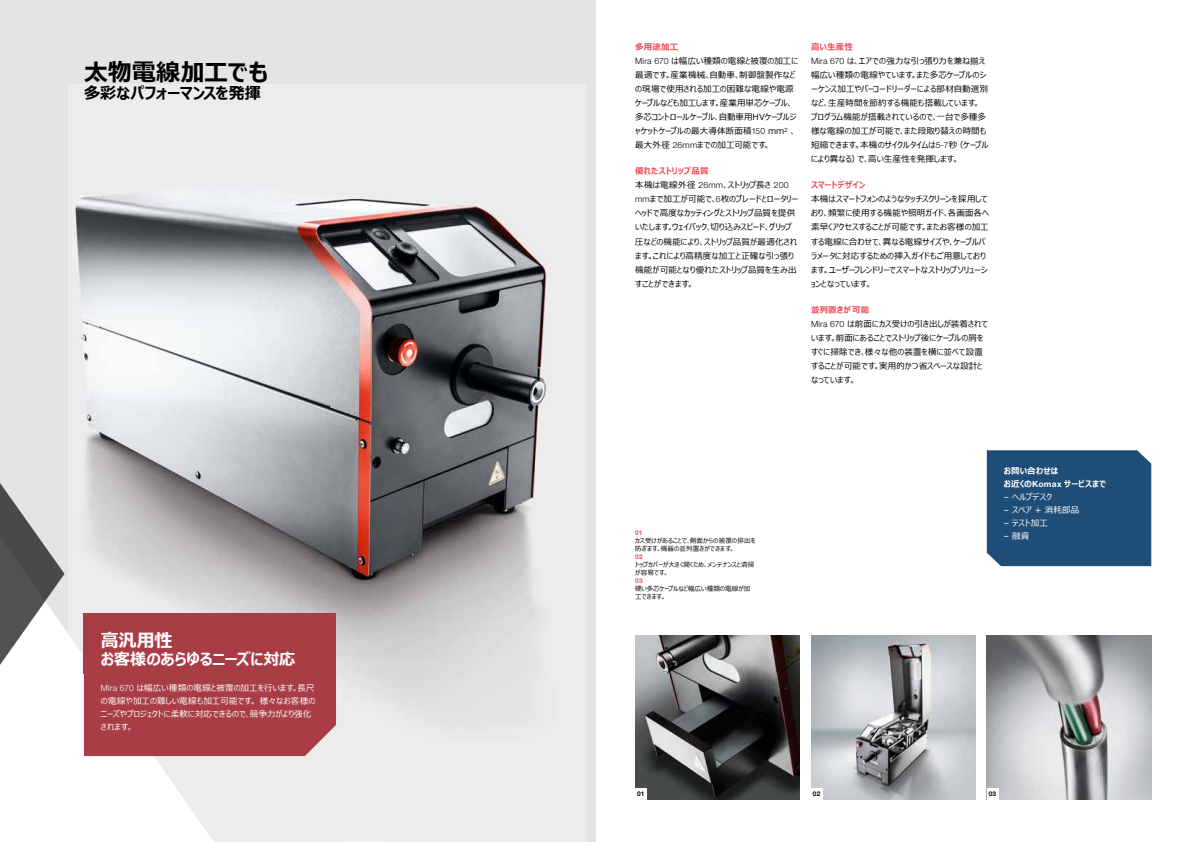
<style>
.page{position:relative;width:1191px;height:842px;background:#fff}
.page>*{position:absolute;margin:0;border:0;box-sizing:border-box;transform-origin:0 0}
.t1{font:700 24px "Meiryo UI";letter-spacing:-.015em;color:#000}
.t2{font:700 18px "Meiryo UI";color:#fff}
.t3{font:700 16px "Meiryo UI";letter-spacing:-.01em;color:#fff}
.t4{font:700 16px "Meiryo UI";letter-spacing:-.01em;color:#000}
.t5{font:8.5px/14px "Meiryo UI";letter-spacing:.01em;color:#000}
.t6{font:8.5px/13px "Meiryo UI";letter-spacing:.015em;color:#fff}
.t7{font:700 8.5px/13px "Meiryo UI";letter-spacing:.015em;color:#fff}
.t8{font:700 8.5px "Meiryo UI";letter-spacing:-.025em;color:#f04e58}
.t9{font:6.5px/8px "Meiryo UI";letter-spacing:.01em;color:#000}
.t10{font:700 6.5px "Helvetica Neue LT Std";color:#000}
.t11{font:700 6.5px "Helvetica Neue LT Std";color:#f04e58}
.s1{font-family:"Helvetica Neue LT Std";font-weight:300}
.s2{font-weight:700;color:#f04e58}
.s3{font-family:"Helvetica Neue LT Std"}
</style>
<div class="page">
<img style="left:811px;top:635px;width:164px;height:164px">
<img style="left:986px;top:635px;width:165px;height:164px">
<div style="left:0;top:0;width:595px;height:842px;background:#e4e4e4"></div>
<img style="left:635px;top:635px;width:164px;height:164px">
<div style="left:811px;top:788px;width:11px;height:11px;background:#fff"></div>
<div style="left:986px;top:788px;width:12px;height:11px;background:#fff"></div>
<div style="left:635px;top:788px;width:11px;height:11px;background:#fff"></div>
<img style="left:72px;top:187px;width:479px;height:655px">
<svg style="left:0;top:536px;width:214px;height:306px;fill:#fff"></svg>
<svg style="left:0;top:483px;width:64px;height:291px"></svg>
<div style="left:84px;top:674px;width:252px;height:82px;background:#a93d46"></div>
<div style="left:84px;top:613px;width:252px;height:61px;background:#a93d46"></div>
<div style="left:986px;top:450px;width:165px;height:116px;background:#1e4e78"></div>
<h1 class="t1" style="left:84px;top:55px;width:186px">太物電線加工でも</h1>
<h3 class="t4" style="left:84px;top:82px;width:178px">多彩なパフォーマンスを発揮</h3>
<h2 class="t2" style="left:101px;top:628px;width:73px">高汎用性</h2>
<h3 class="t3" style="left:101px;top:648px;width:196px">お客様のあらゆるニーズに対応</h3>
<p class="t6" style="left:101px;top:682px;width:216px"><span class="s1">Mira 670</span> は幅広い種類の電線と被覆の加工を行います。長尺の電線や加工の難しい電線も加工可能です。 様々なお客様のニーズやプロジェクトに柔軟に対応できるので、競争力がより強化されます。</p>
<p class="t5" style="left:635px;top:41px;width:164px"><span class="s2">多用途加工<br></span><span class="s1">Mira 670</span> は幅広い種類の電線と被覆の加工に最適です。産業機械、自動車、制御盤製作などの現場で使用される加工の困難な電線や電源ケーブルなども加工します。産業用単芯ケーブル、多芯コントロールケーブル、自動車用HVケーブルジャケットケーブルの最大導体断面積<span class="s1">150</span> mm<sup>2</sup> 、最大外径 <span class="s1">26mm</span>までの加工可能です。</p>
<p class="t5" style="left:635px;top:165px;width:165px"><span class="s2">優れたストリップ品質<br></span>本機は電線外径 <span class="s1">26mm</span>、ストリップ長さ <span class="s1">200 mm</span>まで加工が可能で、<span class="s1">6</span>枚のブレードとロータリーヘッドで高度なカッティングとストリップ品質を提供いたします。ウェイバック、切り込みスピード、グリップ圧などの機能により、ストリップ品質が最適化されます。これにより高精度な加工と正確な引っ張り機能が可能となり優れたストリップ品質を生み出すことができます。</p>
<p class="t5" style="left:811px;top:41px;width:179px"><span class="s2">高い生産性<br></span><span class="s1">Mira 670</span> は、エアでの強力な引っ張り力を兼ね揃え幅広い種類の電線やています。また多芯ケーブルのシーケンス加工やバーコードリーダーによる部材自動選別など、生産時間を節約する機能も搭載しています。プログラム機能が搭載されているので、一台で多種多様な電線の加工が可能で、また段取り替えの時間も短縮できます。本機のサイクルタイムは<span class="s1">5-7</span>秒（ケーブルにより異なる）で、高い生産性を発揮します。</p>
<p class="t8" style="left:811px;top:179px;width:56px">スマートデザイン</p>
<p class="t5" style="left:811px;top:193px;width:180px">本機はスマートフォンのようなタッチスクリーンを採用しており、頻繁に使用する機能や照明ガイド、各画面各へ素早くアクセスすることが可能です。またお客様の加工する電線に合わせて、異なる電線サイズや、ケーブルパラメータに対応するための挿入ガイドもご用意しております。ユーザーフレンドリーでスマートなストリップソリューションとなっています。</p>
<p class="t5" style="left:811px;top:303px;width:179px"><span class="s2">並列置きが可能<br></span><span class="s1">Mira 670</span> は前面にカス受けの引き出しが装着されています。前面にあることでストリップ後にケーブルの屑をすぐに掃除でき、様々な他の装置を横に並べて設置することが可能です。実用的かつ省スペースな設計となっています。</p>
<p class="t11" style="left:635px;top:529px;width:9px">01</p>
<p class="t9" style="left:635px;top:537px;width:122px">カス受けがあることで、側面からの被覆の排出を防ぎます。機器の並列置きができます。</p>
<p class="t11" style="left:635px;top:553px;width:9px">02</p>
<p class="t9" style="left:635px;top:561px;width:121px">トップカバーが大きく開くため、メンテナンスと清掃が容易です。</p>
<p class="t11" style="left:635px;top:577px;width:9px">03</p>
<p class="t9" style="left:635px;top:585px;width:117px">硬い多芯ケーブルなど幅広い種類の電線が加工できます。</p>
<p class="t7" style="left:1003px;top:465px;width:104px">お問い合わせは<br>お近くの<span class="s3">Komax</span> サービスまで</p>
<p class="t6" style="left:1003px;top:491px;width:50px">– ヘルプデスク</p>
<p class="t6" style="left:1003px;top:504px;width:77px">– スペア + 消耗部品</p>
<p class="t6" style="left:1003px;top:517px;width:46px">– テスト加工</p>
<p class="t6" style="left:1003px;top:530px;width:27px">– 融資</p>
<p class="t10" style="left:637px;top:790px;width:9px">01</p>
<p class="t10" style="left:813px;top:790px;width:9px">02</p>
<p class="t10" style="left:988px;top:790px;width:9px">03</p>
</div>
